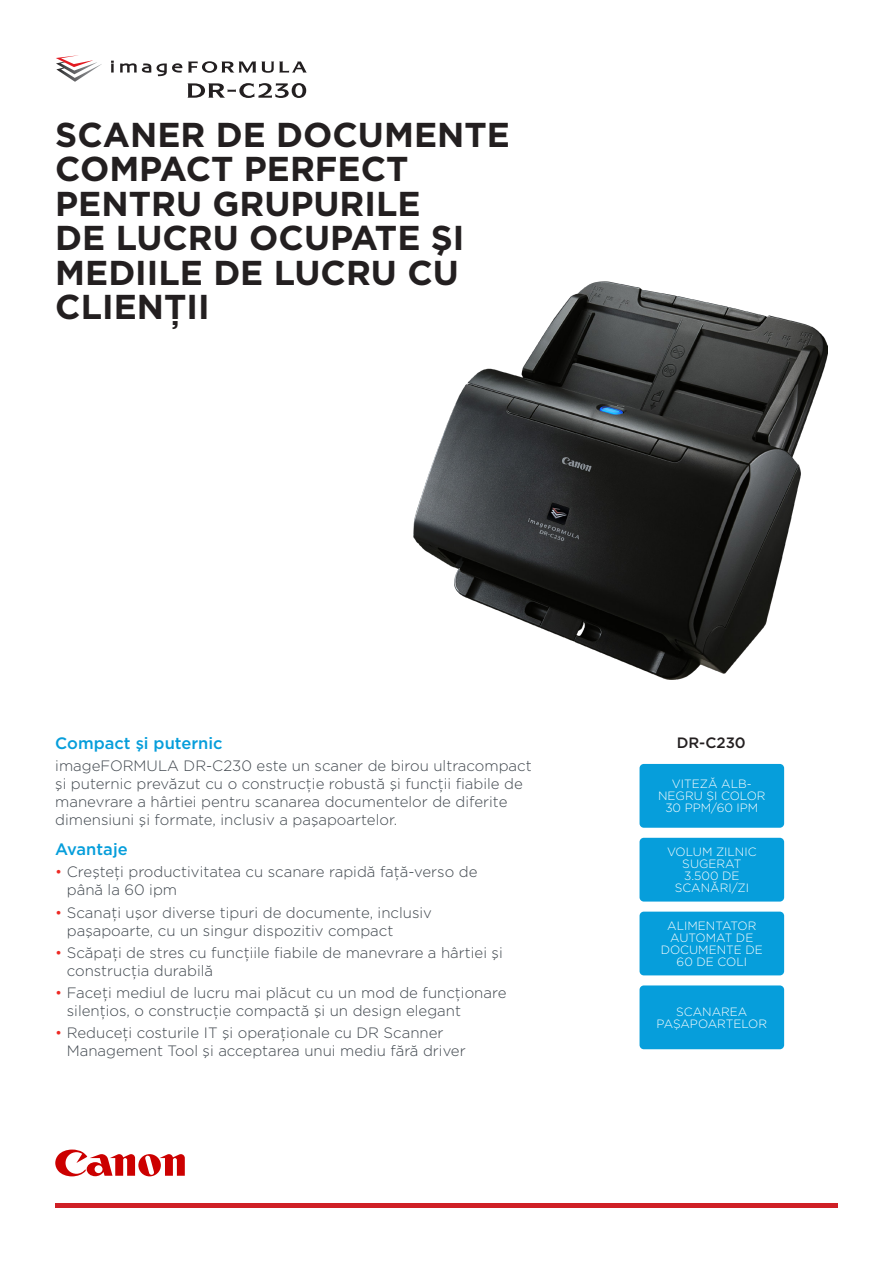
<style>
.page{position:relative;width:893px;height:1263px;background:#fff}
.page>*{position:absolute;margin:0;border:0;box-sizing:border-box;transform-origin:0 0}
.t1{font:700 34.5px/34.5px "Gotham";color:#231f20}
.SUBHEAD{font:500 16.5px "Gotham";color:#069edb}
.BODY_BULLETS{font:300 15px/18px "Gotham";color:#3f464d}
.SUBHEAD-2{font:500 15px "Gotham";color:#231f20}
.COVER_HEADER_SMALL{font:300 12px/12px "Gotham";color:#fff;text-align:center}
.s1{color:#ee2a24}
</style>
<div class="page">
<img style="left:413px;top:281px;width:414px;height:398px">
<svg style="left:56px;top:61px;width:46px;height:21px"></svg>
<svg style="left:111px;top:61px;width:3px;height:12px"></svg>
<svg style="left:120px;top:63px;width:31px;height:10px"></svg>
<svg style="left:157px;top:63px;width:25px;height:13px"></svg>
<svg style="left:188px;top:61px;width:119px;height:12px"></svg>
<svg style="left:187px;top:83px;width:119px;height:15px"></svg>
<div style="left:639px;top:764px;width:145px;height:64px;background:#069edb;border-radius:4px"></div>
<div style="left:639px;top:838px;width:145px;height:63px;background:#069edb;border-radius:4px"></div>
<div style="left:639px;top:912px;width:145px;height:63px;background:#069edb;border-radius:4px"></div>
<div style="left:639px;top:985px;width:145px;height:64px;background:#069edb;border-radius:4px"></div>
<div style="left:55px;top:1203px;width:783px;height:5px;background:#cf2026"></div>
<svg style="left:55px;top:1149px;width:130px;height:27px"></svg>
<p class="t1" style="left:55px;top:117px;width:456px">SCANER DE DOCUMENTE<br>COMPACT PERFECT<br>PENTRU GRUPURILE<br>DE LUCRU OCUPATE ŞI<br>MEDIILE DE LUCRU CU<br>CLIENŢII</p>
<p class="SUBHEAD" style="left:55px;top:732px;width:169px">Compact şi puternic</p>
<p class="BODY_BULLETS" style="left:55px;top:757px;width:478px">imageFORMULA DR-C230 este un scaner de birou ultracompact şi puternic prevăzut cu o construcţie robustă şi funcţii fiabile de manevrare a hârtiei pentru scanarea documentelor de diferite dimensiuni şi formate, inclusiv a paşapoartelor.</p>
<p class="SUBHEAD" style="left:55px;top:838px;width:74px">Avantaje</p>
<p class="BODY_BULLETS" style="left:67px;top:863px;width:412px;text-indent:-12px"><span class="s1">•</span> Creşteţi productivitatea cu scanare rapidă faţă-verso de până la 60 ipm</p>
<p class="BODY_BULLETS" style="left:67px;top:903px;width:367px;text-indent:-12px"><span class="s1">•</span> Scanaţi uşor diverse tipuri de documente, inclusiv paşapoarte, cu un singur dispozitiv compact</p>
<p class="BODY_BULLETS" style="left:67px;top:943px;width:437px;text-indent:-12px"><span class="s1">•</span> Scăpaţi de stres cu funcţiile fiabile de manevrare a hârtiei şi construcţia durabilă</p>
<p class="BODY_BULLETS" style="left:67px;top:983px;width:441px;text-indent:-12px"><span class="s1">•</span> Faceţi mediul de lucru mai plăcut cu un mod de funcţionare silenţios, o construcţie compactă şi un design elegant</p>
<p class="BODY_BULLETS" style="left:67px;top:1024px;width:400px;text-indent:-12px"><span class="s1">•</span> Reduceţi costurile IT şi operaţionale cu DR Scanner<br>Management Tool şi acceptarea unui mediu fără driver</p>
<p class="SUBHEAD-2" style="left:677px;top:733px;width:71px">DR-C230</p>
<p class="COVER_HEADER_SMALL" style="left:658px;top:777px;width:109px">VITEZĂ ALB-<br>NEGRU ŞI COLOR</p>
<p class="COVER_HEADER_SMALL" style="left:665px;top:801px;width:95px">30 PPM/60 IPM</p>
<p class="COVER_HEADER_SMALL" style="left:667px;top:846px;width:91px">VOLUM ZILNIC<br>SUGERAT</p>
<p class="COVER_HEADER_SMALL" style="left:675px;top:870px;width:76px">3.500 DE<br>SCANĂRI/ZI</p>
<p class="COVER_HEADER_SMALL" style="left:661px;top:920px;width:104px">ALIMENTATOR<br>AUTOMAT DE<br>DOCUMENTE DE<br>60 DE COLI</p>
<p class="COVER_HEADER_SMALL" style="left:656px;top:1005px;width:112px">SCANAREA<br>PAŞAPOARTELOR</p>
</div>
